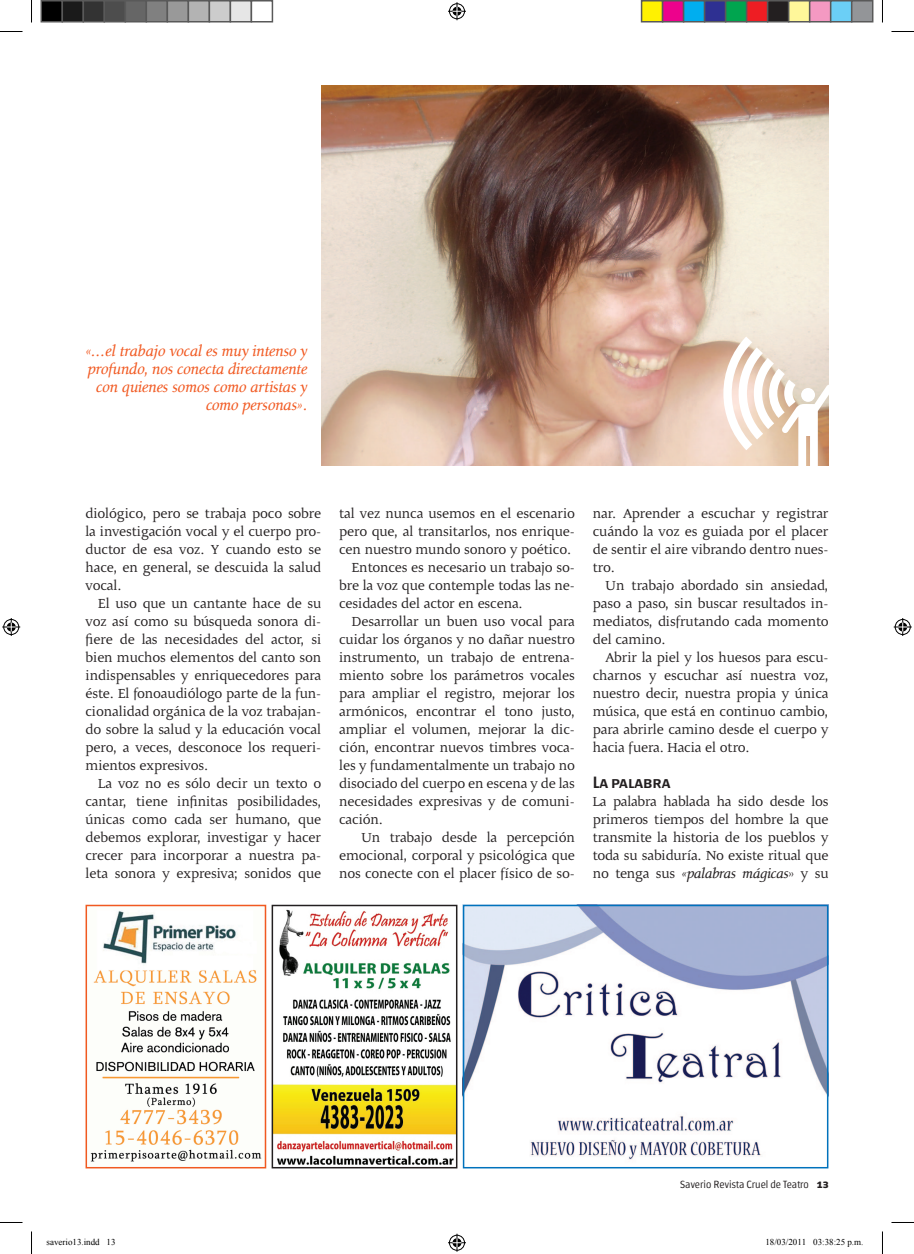
<style>
.page{position:relative;width:914px;height:1254px;background:#fff}
.page>*{position:absolute;margin:0;border:0;box-sizing:border-box;transform-origin:0 0}
.t1{font:italic 16.5px/18px "Malena";color:#f15921;text-align:right}
.t2{font:500 16.5px "Chaco";color:#231f20}
.t3{font:15px/18px "Malena";color:#231f20;text-align:justify}
.t4{font:300 10.5px "Chaco";color:#231f20}
.t5{font:9px "Times New Roman";color:#000}
.s1{font-style:italic}
.s2{font-weight:700}
</style>
<div class="page">
<img style="left:466px;top:907px;width:359px;height:253px">
<div style="left:463px;top:904px;width:365px;height:264px;border:2px solid #0072bc"></div>
<img style="left:274px;top:909px;width:180px;height:255px">
<div style="left:271px;top:904px;width:186px;height:264px;border:2px solid #231f20"></div>
<img style="left:90px;top:911px;width:172px;height:251px">
<div style="left:86px;top:904px;width:180px;height:264px;border:2px solid #f15921"></div>
<img style="left:322px;top:86px;width:506px;height:379px">
<svg style="left:723px;top:336px;width:106px;height:130px"></svg>
<svg style="left:0;top:31px;width:22px;height:1px"></svg>
<svg style="left:891px;top:31px;width:22px;height:1px"></svg>
<svg style="left:0;top:1222px;width:22px;height:1px"></svg>
<svg style="left:891px;top:1222px;width:22px;height:1px"></svg>
<svg style="left:31px;top:0;width:1px;height:23px"></svg>
<svg style="left:31px;top:1231px;width:1px;height:23px"></svg>
<svg style="left:882px;top:0;width:1px;height:23px"></svg>
<svg style="left:882px;top:1231px;width:1px;height:23px"></svg>
<svg style="left:448px;top:2px;width:18px;height:18px"></svg>
<svg style="left:448px;top:1233px;width:18px;height:18px"></svg>
<svg style="left:2px;top:618px;width:18px;height:18px"></svg>
<svg style="left:893px;top:618px;width:18px;height:18px"></svg>
<div style="left:41px;top:1px;width:21px;height:21px;background:#000"></div>
<div style="left:40px;top:0;width:23px;height:23px;border:2px solid #595959"></div>
<div style="left:62px;top:1px;width:21px;height:21px;background:#1a1a1a"></div>
<div style="left:62px;top:0;width:22px;height:23px;border:2px solid #595959"></div>
<div style="left:83px;top:1px;width:21px;height:21px;background:#333"></div>
<div style="left:82px;top:0;width:23px;height:23px;border:2px solid #595959"></div>
<div style="left:104px;top:1px;width:21px;height:21px;background:#4d4d4d"></div>
<div style="left:104px;top:0;width:22px;height:23px;border:2px solid #595959"></div>
<div style="left:125px;top:1px;width:21px;height:21px;background:#666"></div>
<div style="left:124px;top:0;width:23px;height:23px;border:2px solid #595959"></div>
<div style="left:146px;top:1px;width:21px;height:21px;background:#808080"></div>
<div style="left:146px;top:0;width:22px;height:23px;border:2px solid #595959"></div>
<div style="left:167px;top:1px;width:21px;height:21px;background:#999"></div>
<div style="left:166px;top:0;width:23px;height:23px;border:2px solid #595959"></div>
<div style="left:188px;top:1px;width:21px;height:21px;background:#b3b3b3"></div>
<div style="left:188px;top:0;width:22px;height:23px;border:2px solid #595959"></div>
<div style="left:209px;top:1px;width:21px;height:21px;background:#ccc"></div>
<div style="left:208px;top:0;width:23px;height:23px;border:2px solid #595959"></div>
<div style="left:230px;top:1px;width:21px;height:21px;background:#e6e6e6"></div>
<div style="left:230px;top:0;width:22px;height:23px;border:2px solid #595959"></div>
<div style="left:250px;top:0;width:23px;height:23px;border:2px solid #595959"></div>
<div style="left:641px;top:1px;width:21px;height:21px;background:#fff101"></div>
<div style="left:640px;top:0;width:23px;height:23px;border:2px solid #595959"></div>
<div style="left:662px;top:1px;width:21px;height:21px;background:#ed028c"></div>
<div style="left:661px;top:0;width:23px;height:23px;border:2px solid #595959"></div>
<div style="left:683px;top:1px;width:21px;height:21px;background:#00aeef"></div>
<div style="left:682px;top:0;width:23px;height:23px;border:2px solid #595959"></div>
<div style="left:704px;top:1px;width:21px;height:21px;background:#2e3092"></div>
<div style="left:703px;top:0;width:23px;height:23px;border:2px solid #595959"></div>
<div style="left:725px;top:1px;width:21px;height:21px;background:#00a54f"></div>
<div style="left:724px;top:0;width:23px;height:23px;border:2px solid #595959"></div>
<div style="left:746px;top:1px;width:21px;height:21px;background:#ee1d23"></div>
<div style="left:745px;top:0;width:23px;height:23px;border:2px solid #595959"></div>
<div style="left:767px;top:1px;width:21px;height:21px;background:#231f20"></div>
<div style="left:766px;top:0;width:23px;height:23px;border:2px solid #595959"></div>
<div style="left:788px;top:1px;width:21px;height:21px;background:#fff79a"></div>
<div style="left:787px;top:0;width:23px;height:23px;border:2px solid #595959"></div>
<div style="left:809px;top:1px;width:21px;height:21px;background:#f499c2"></div>
<div style="left:808px;top:0;width:23px;height:23px;border:2px solid #595959"></div>
<div style="left:830px;top:1px;width:21px;height:21px;background:#6bcff6"></div>
<div style="left:829px;top:0;width:23px;height:23px;border:2px solid #595959"></div>
<div style="left:851px;top:1px;width:21px;height:21px;background:#939598"></div>
<div style="left:850px;top:0;width:23px;height:23px;border:2px solid #595959"></div>
<p class="t1" style="left:86px;top:342px;width:223px">«…el trabajo vocal es muy intenso y profundo, nos conecta directamente con quienes somos como artistas y como personas».</p>
<p class="t3" style="left:86px;top:504px;width:237px">diológico, pero se trabaja poco sobre la investigación vocal y el cuerpo pro&shy;ductor de esa voz. Y cuando esto se hace, en general, se descuida la salud vocal.</p>
<p class="t3" style="left:86px;top:594px;width:237px;text-indent:13px">El uso que un cantante hace de su voz así como su búsqueda sonora di&shy;fiere de las necesidades del actor, si bien muchos elementos del canto son indispensables y enriquecedores para éste. El fonoaudiólogo parte de la fun&shy;cionalidad orgánica de la voz trabajan&shy;do sobre la salud y la educación vocal pero, a veces, desconoce los requeri&shy;mientos expresivos.</p>
<p class="t3" style="left:86px;top:774px;width:237px;text-indent:13px">La voz no es sólo decir un texto o cantar, tiene infinitas posibilidades, únicas como cada ser humano, que debemos explorar, investigar y hacer crecer para incorporar a nuestra pa&shy;leta sonora y expresiva; sonidos que</p>
<p class="t3" style="left:339px;top:504px;width:237px">tal vez nunca usemos en el escenario</p>
<p class="t3" style="left:339px;top:522px;width:237px">pero que, al transitarlos, nos enrique-</p>
<p class="t3" style="left:339px;top:540px;width:233px">cen nuestro mundo sonoro y poético.</p>
<p class="t3" style="left:352px;top:558px;width:224px">Entonces es necesario un trabajo so-</p>
<p class="t3" style="left:339px;top:576px;width:237px">bre la voz que contemple todas las ne-</p>
<p class="t3" style="left:339px;top:594px;width:185px">cesidades del actor en escena.</p>
<p class="t3" style="left:352px;top:612px;width:224px">Desarrollar un buen uso vocal para</p>
<p class="t3" style="left:339px;top:630px;width:237px">cuidar los órganos y no dañar nuestro</p>
<p class="t3" style="left:339px;top:648px;width:237px">instrumento, un trabajo de entrena-</p>
<p class="t3" style="left:339px;top:666px;width:237px">miento sobre los parámetros vocales</p>
<p class="t3" style="left:339px;top:684px;width:237px">para ampliar el registro, mejorar los</p>
<p class="t3" style="left:339px;top:702px;width:237px">armónicos, encontrar el tono justo,</p>
<p class="t3" style="left:339px;top:720px;width:237px">ampliar el volumen, mejorar la dic-</p>
<p class="t3" style="left:339px;top:738px;width:237px">ción, encontrar nuevos timbres voca-</p>
<p class="t3" style="left:339px;top:756px;width:237px">les y fundamentalmente un trabajo no</p>
<p class="t3" style="left:339px;top:774px;width:237px">disociado del cuerpo en escena y de las</p>
<p class="t3" style="left:339px;top:792px;width:237px">necesidades expresivas y de comuni-</p>
<p class="t3" style="left:339px;top:810px;width:45px">cación.</p>
<p class="t3" style="left:361px;top:828px;width:215px">Un trabajo desde la percepción</p>
<p class="t3" style="left:339px;top:846px;width:237px">emocional, corporal y psicológica que</p>
<p class="t3" style="left:339px;top:864px;width:237px">nos conecte con el placer físico de so-</p>
<p class="t3" style="left:592px;top:504px;width:237px">nar. Aprender a escuchar y registrar cuándo la voz es guiada por el placer de sentir el aire vibrando dentro nues&shy;tro.</p>
<p class="t3" style="left:592px;top:576px;width:237px;text-indent:13px">Un trabajo abordado sin ansiedad, paso a paso, sin buscar resultados in&shy;mediatos, disfrutando cada momento del camino.</p>
<p class="t3" style="left:592px;top:648px;width:237px;text-indent:13px">Abrir la piel y los huesos para escu&shy;charnos y escuchar así nuestra voz, nuestro decir, nuestra propia y única música, que está en continuo cambio, para abrirle camino desde el cuerpo y hacia fuera. Hacia el otro.</p>
<p class="t2" style="left:592px;top:774px;width:79px">La palabra</p>
<p class="t3" style="left:592px;top:792px;width:237px">La palabra hablada ha sido desde los primeros tiempos del hombre la que transmite la historia de los pueblos y toda su sabiduría. No existe ritual que no tenga sus <span class="s1">«palabras mágicas</span>» y su</p>
<p class="t4" style="left:680px;top:1179px;width:150px">Saverio Revista Cruel de Teatro <span class="s2">13</span></p>
<p class="t5" style="left:46px;top:1235px;width:70px">saverio13.indd 13</p>
<p class="t5" style="left:765px;top:1235px;width:100px">18/03/2011 03:38:25 p.m.</p>
</div>
